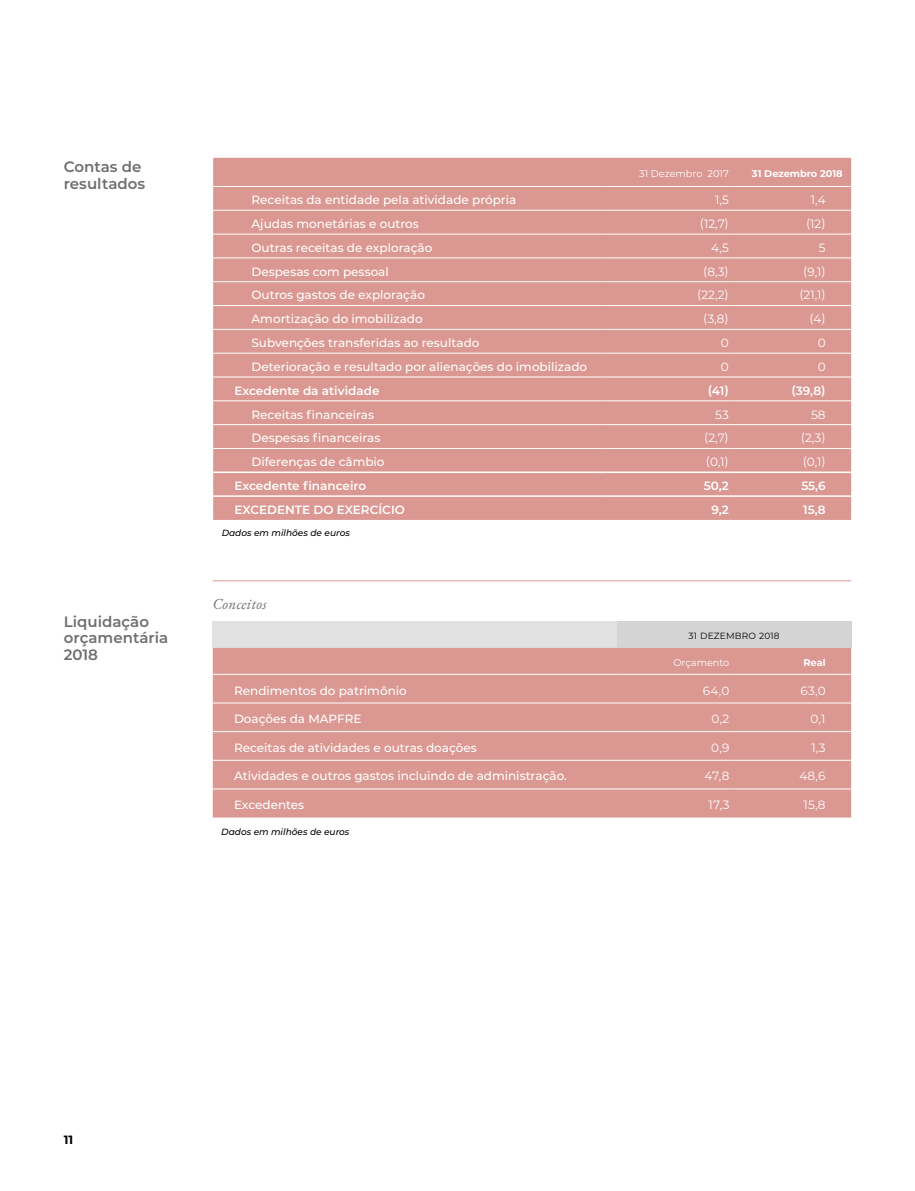
<style>
.page{position:relative;width:915px;height:1191px;background:#fff}
.page>*{position:absolute;margin:0;border:0;box-sizing:border-box;transform-origin:0 0}
.t1{font:600 15px/16.5px "Montserrat";color:#6f6f6f}
.t2{font:italic 15px "EB Garamond";letter-spacing:.02em;color:#6f6f6f}
.t3{font:500 12px "Montserrat";color:#fff}
.t4{font:12px "Montserrat";color:#fff}
.t5{font:600 12px "Montserrat";color:#fff}
.t6{font:700 12px "Montserrat";color:#000}
.t7{font:9.75px "Montserrat";color:#fff}
.t8{font:700 9.75px "Montserrat";color:#fff}
.t9{font:italic 500 9px "Montserrat";color:#000}
.t10{font:9px "Montserrat";letter-spacing:.02em;color:#000}
</style>
<div class="page">
<div style="left:213px;top:158px;width:637px;height:362px;background:#db9892"></div>
<hr style="left:213px;top:186px;width:393px;height:1px;background:#fff">
<hr style="left:606px;top:186px;width:122px;height:1px;background:#fff">
<hr style="left:728px;top:186px;width:122px;height:1px;background:#fff">
<hr style="left:213px;top:210px;width:393px;height:1px;background:#fff">
<hr style="left:606px;top:210px;width:122px;height:1px;background:#fff">
<hr style="left:728px;top:210px;width:122px;height:1px;background:#fff">
<hr style="left:213px;top:234px;width:393px;height:1px;background:#fff">
<hr style="left:606px;top:234px;width:122px;height:1px;background:#fff">
<hr style="left:728px;top:234px;width:122px;height:1px;background:#fff">
<hr style="left:213px;top:257px;width:393px;height:1px;background:#fff">
<hr style="left:606px;top:257px;width:122px;height:1px;background:#fff">
<hr style="left:728px;top:257px;width:122px;height:1px;background:#fff">
<hr style="left:213px;top:281px;width:393px;height:1px;background:#fff">
<hr style="left:606px;top:281px;width:122px;height:1px;background:#fff">
<hr style="left:728px;top:281px;width:122px;height:1px;background:#fff">
<hr style="left:213px;top:305px;width:393px;height:1px;background:#fff">
<hr style="left:606px;top:305px;width:122px;height:1px;background:#fff">
<hr style="left:728px;top:305px;width:122px;height:1px;background:#fff">
<hr style="left:213px;top:329px;width:393px;height:1px;background:#fff">
<hr style="left:606px;top:329px;width:122px;height:1px;background:#fff">
<hr style="left:728px;top:329px;width:122px;height:1px;background:#fff">
<hr style="left:213px;top:353px;width:393px;height:1px;background:#fff">
<hr style="left:606px;top:353px;width:122px;height:1px;background:#fff">
<hr style="left:728px;top:353px;width:122px;height:1px;background:#fff">
<hr style="left:213px;top:376px;width:393px;height:1px;background:#fff">
<hr style="left:606px;top:376px;width:122px;height:1px;background:#fff">
<hr style="left:728px;top:376px;width:122px;height:1px;background:#fff">
<hr style="left:213px;top:400px;width:393px;height:1px;background:#fff">
<hr style="left:606px;top:400px;width:122px;height:1px;background:#fff">
<hr style="left:728px;top:400px;width:122px;height:1px;background:#fff">
<hr style="left:213px;top:424px;width:393px;height:1px;background:#fff">
<hr style="left:606px;top:424px;width:122px;height:1px;background:#fff">
<hr style="left:728px;top:424px;width:122px;height:1px;background:#fff">
<hr style="left:213px;top:448px;width:393px;height:1px;background:#fff">
<hr style="left:606px;top:448px;width:122px;height:1px;background:#fff">
<hr style="left:728px;top:448px;width:122px;height:1px;background:#fff">
<hr style="left:213px;top:471px;width:393px;height:2px;background:#fff">
<hr style="left:606px;top:471px;width:122px;height:2px;background:#fff">
<hr style="left:728px;top:471px;width:122px;height:2px;background:#fff">
<hr style="left:213px;top:495px;width:393px;height:2px;background:#fff">
<hr style="left:606px;top:495px;width:122px;height:2px;background:#fff">
<hr style="left:728px;top:495px;width:122px;height:2px;background:#fff">
<div style="left:213px;top:621px;width:404px;height:27px;background:#e1e1e1"></div>
<div style="left:617px;top:621px;width:233px;height:27px;background:#d4d4d5"></div>
<div style="left:213px;top:648px;width:637px;height:169px;background:#db9892"></div>
<hr style="left:213px;top:674px;width:404px;height:1px;background:#fff">
<hr style="left:617px;top:674px;width:112px;height:1px;background:#fff">
<hr style="left:729px;top:674px;width:121px;height:1px;background:#fff">
<hr style="left:213px;top:702px;width:404px;height:1px;background:#fff">
<hr style="left:617px;top:702px;width:112px;height:1px;background:#fff">
<hr style="left:729px;top:702px;width:121px;height:1px;background:#fff">
<hr style="left:213px;top:731px;width:404px;height:1px;background:#fff">
<hr style="left:617px;top:731px;width:112px;height:1px;background:#fff">
<hr style="left:729px;top:731px;width:121px;height:1px;background:#fff">
<hr style="left:213px;top:760px;width:404px;height:1px;background:#fff">
<hr style="left:617px;top:760px;width:112px;height:1px;background:#fff">
<hr style="left:729px;top:760px;width:121px;height:1px;background:#fff">
<hr style="left:213px;top:788px;width:404px;height:1px;background:#fff">
<hr style="left:617px;top:788px;width:112px;height:1px;background:#fff">
<hr style="left:729px;top:788px;width:121px;height:1px;background:#fff">
<hr style="left:213px;top:580px;width:404px;height:1px;background:#db9892">
<hr style="left:617px;top:580px;width:112px;height:1px;background:#db9892">
<hr style="left:729px;top:580px;width:121px;height:1px;background:#db9892">
<p class="t1" style="left:64px;top:158px;width:83px">Contas de resultados</p>
<p class="t1" style="left:64px;top:612px;width:106px">Liquidação orçamentária<br>2018</p>
<p class="t7" style="left:639px;top:167px;width:91px">31 Dezembro 2017</p>
<p class="t8" style="left:751px;top:166px;width:92px">31 Dezembro 2018</p>
<p class="t3" style="left:251px;top:191px;width:266px">Receitas da entidade pela atividade própria</p>
<p class="t4" style="left:714px;top:192px;width:15px">1,5</p>
<p class="t4" style="left:810px;top:192px;width:16px">1,4</p>
<p class="t3" style="left:251px;top:215px;width:169px">Ajudas monetárias e outros</p>
<p class="t4" style="left:699px;top:215px;width:30px">(12,7)</p>
<p class="t4" style="left:805px;top:215px;width:21px">(12)</p>
<p class="t3" style="left:251px;top:239px;width:182px">Outras receitas de exploração</p>
<p class="t4" style="left:711px;top:239px;width:19px">4,5</p>
<p class="t4" style="left:818px;top:239px;width:8px">5</p>
<p class="t3" style="left:251px;top:263px;width:139px">Despesas com pessoal</p>
<p class="t4" style="left:703px;top:263px;width:27px">(8,3)</p>
<p class="t4" style="left:803px;top:263px;width:24px">(9,1)</p>
<p class="t3" style="left:251px;top:287px;width:175px">Outros gastos de exploração</p>
<p class="t4" style="left:697px;top:287px;width:33px">(22,2)</p>
<p class="t4" style="left:799px;top:287px;width:28px">(21,1)</p>
<p class="t3" style="left:251px;top:310px;width:173px">Amortização do imobilizado</p>
<p class="t4" style="left:703px;top:311px;width:27px">(3,8)</p>
<p class="t4" style="left:809px;top:311px;width:18px">(4)</p>
<p class="t3" style="left:251px;top:334px;width:229px">Subvenções transferidas ao resultado</p>
<p class="t4" style="left:720px;top:334px;width:9px">0</p>
<p class="t4" style="left:817px;top:334px;width:9px">0</p>
<p class="t3" style="left:251px;top:358px;width:337px">Deterioração e resultado por alienações do imobilizado</p>
<p class="t4" style="left:720px;top:358px;width:9px">0</p>
<p class="t4" style="left:817px;top:358px;width:9px">0</p>
<p class="t5" style="left:234px;top:382px;width:146px">Excedente da atividade</p>
<p class="t5" style="left:707px;top:382px;width:23px">(41)</p>
<p class="t5" style="left:791px;top:382px;width:36px">(39,8)</p>
<p class="t3" style="left:251px;top:406px;width:124px">Receitas financeiras</p>
<p class="t4" style="left:715px;top:406px;width:15px">53</p>
<p class="t4" style="left:810px;top:406px;width:16px">58</p>
<p class="t3" style="left:251px;top:430px;width:130px">Despesas financeiras</p>
<p class="t4" style="left:704px;top:430px;width:26px">(2,7)</p>
<p class="t4" style="left:800px;top:430px;width:26px">(2,3)</p>
<p class="t3" style="left:251px;top:453px;width:134px">Diferenças de câmbio</p>
<p class="t4" style="left:705px;top:453px;width:24px">(0,1)</p>
<p class="t4" style="left:802px;top:453px;width:24px">(0,1)</p>
<p class="t5" style="left:234px;top:477px;width:133px">Excedente financeiro</p>
<p class="t5" style="left:703px;top:477px;width:26px">50,2</p>
<p class="t5" style="left:801px;top:477px;width:26px">55,6</p>
<p class="t5" style="left:234px;top:501px;width:172px">EXCEDENTE DO EXERCÍCIO</p>
<p class="t5" style="left:711px;top:501px;width:19px">9,2</p>
<p class="t5" style="left:802px;top:501px;width:24px">15,8</p>
<p class="t9" style="left:222px;top:527px;width:130px">Dados em milhões de euros</p>
<p class="t2" style="left:213px;top:594px;width:55px">Conceitos</p>
<p class="t10" style="left:688px;top:629px;width:92px">31 DEZEMBRO 2018</p>
<p class="t7" style="left:673px;top:655px;width:57px">Orçamento</p>
<p class="t8" style="left:803px;top:655px;width:24px">Real</p>
<p class="t3" style="left:234px;top:682px;width:174px">Rendimentos do patrimônio</p>
<p class="t4" style="left:702px;top:682px;width:28px">64,0</p>
<p class="t4" style="left:800px;top:682px;width:27px">63,0</p>
<p class="t3" style="left:234px;top:710px;width:129px">Doações da MAPFRE</p>
<p class="t4" style="left:711px;top:710px;width:19px">0,2</p>
<p class="t4" style="left:810px;top:710px;width:17px">0,1</p>
<p class="t3" style="left:234px;top:739px;width:244px">Receitas de atividades e outras doações</p>
<p class="t4" style="left:711px;top:739px;width:20px">0,9</p>
<p class="t4" style="left:811px;top:739px;width:16px">1,3</p>
<p class="t3" style="left:234px;top:767px;width:334px">Atividades e outros gastos incluindo de administração.</p>
<p class="t4" style="left:704px;top:768px;width:26px">47,8</p>
<p class="t4" style="left:799px;top:768px;width:28px">48,6</p>
<p class="t3" style="left:234px;top:796px;width:72px">Excedentes</p>
<p class="t4" style="left:708px;top:796px;width:22px">17,3</p>
<p class="t4" style="left:803px;top:796px;width:24px">15,8</p>
<p class="t9" style="left:221px;top:825px;width:130px">Dados em milhões de euros</p>
<p class="t6" style="left:64px;top:1131px;width:11px">11</p>
</div>
